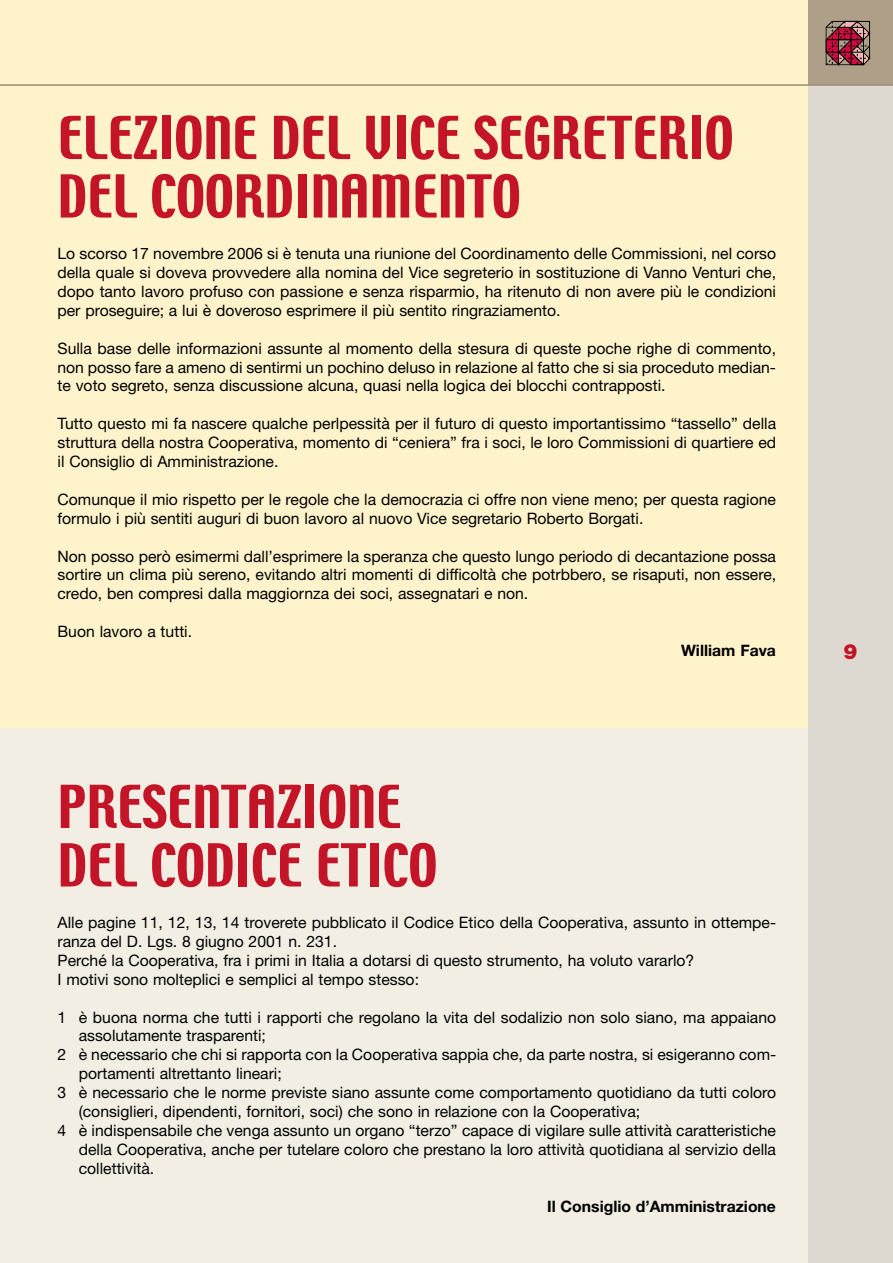
<style>
.page{position:relative;width:893px;height:1263px;background:#fff}
.page>*{position:absolute;margin:0;border:0;box-sizing:border-box;transform-origin:0 0}
.t1{font:52.5px/58.5px "Techno";color:#c41427}
.t2{font:900 21px "Helvetica Neue";color:#c41427}
.t3{font:15.75px/18.9px "Helvetica Neue";color:#000;text-align:justify}
.t4{font:700 15.75px "Helvetica Neue";color:#000}
</style>
<div class="page">
<div style="left:0;top:0;width:848px;height:727px;background:#fff3cc"></div>
<div style="left:0;top:728px;width:848px;height:535px;background:#f2eee3"></div>
<div style="left:808px;top:85px;width:85px;height:1178px;background:#ded9d0"></div>
<div style="left:808px;top:0;width:85px;height:85px;background:#aea088"></div>
<svg style="left:826px;top:21px;width:44px;height:44px"></svg>
<hr style="left:863px;top:28px;width:1px;height:37px;background:#000">
<hr style="left:0;top:84px;width:893px;height:2px;background:#9d8d71">
<h1 class="t1" style="left:58px;top:112px;width:677px">ELEZIONE DEL VICE SEGRETERIO<br>DEL COORDINAMENTO</h1>
<p class="t3" style="left:58px;top:246px;width:720px">Lo scorso 17 novembre 2006 si è tenuta una riunione del Coordinamento delle Commissioni, nel corso della quale si doveva provvedere alla nomina del Vice segreterio in sostituzione di Vanno Venturi che, dopo tanto lavoro profuso con passione e senza risparmio, ha ritenuto di non avere più le condizioni per proseguire; a lui è doveroso esprimere il più sentito ringraziamento.</p>
<p class="t3" style="left:58px;top:340px;width:720px">Sulla base delle informazioni assunte al momento della stesura di queste poche righe di commento, non posso fare a ameno di sentirmi un pochino deluso in relazione al fatto che si sia proceduto median&shy;te voto segreto, senza discussione alcuna, quasi nella logica dei blocchi contrapposti.</p>
<p class="t3" style="left:58px;top:416px;width:720px">Tutto questo mi fa nascere qualche perlpessità per il futuro di questo importantissimo “tassello” della struttura della nostra Cooperativa, momento di “ceniera” fra i soci, le loro Commissioni di quartiere ed il Consiglio di Amministrazione.</p>
<p class="t3" style="left:58px;top:491px;width:720px">Comunque il mio rispetto per le regole che la democrazia ci offre non viene meno; per questa ragione formulo i più sentiti auguri di buon lavoro al nuovo Vice segretario Roberto Borgati.</p>
<p class="t3" style="left:58px;top:548px;width:720px">Non posso però esimermi dall’esprimere la speranza che questo lungo periodo di decantazione possa sortire un clima più sereno, evitando altri momenti di difficoltà che potrbbero, se risaputi, non essere, credo, ben compresi dalla maggiornza dei soci, assegnatari e non.</p>
<p class="t3" style="left:58px;top:624px;width:136px">Buon lavoro a tutti.</p>
<p class="t4" style="left:681px;top:645px;width:96px">William Fava</p>
<h1 class="t1" style="left:58px;top:781px;width:381px">PRESENTAZIONE<br>DEL CODICE ETICO</h1>
<p class="t3" style="left:58px;top:914px;width:720px;text-align:left">Alle pagine 11, 12, 13, 14 troverete pubblicato il Codice Etico della Cooperativa, assunto in ottempe&shy;ranza del D. Lgs. 8 giugno 2001 n. 231.<br>Perché la Cooperativa, fra i primi in Italia a dotarsi di questo strumento, ha voluto vararlo?<br>I motivi sono molteplici e semplici al tempo stesso:</p>
<p class="t3" style="left:58px;top:1009px;width:720px">1 è buona norma che tutti i rapporti che regolano la vita del sodalizio non solo siano, ma appaiano</p>
<p class="t3" style="left:79px;top:1028px;width:189px">assolutamente trasparenti;</p>
<p class="t3" style="left:58px;top:1047px;width:720px">2 è necessario che chi si rapporta con la Cooperativa sappia che, da parte nostra, si esigeranno com-</p>
<p class="t3" style="left:79px;top:1066px;width:205px">portamenti altrettanto lineari;</p>
<p class="t3" style="left:58px;top:1085px;width:720px">3 è necessario che le norme previste siano assunte come comportamento quotidiano da tutti coloro</p>
<p class="t3" style="left:79px;top:1103px;width:563px">(consiglieri, dipendenti, fornitori, soci) che sono in relazione con la Cooperativa;</p>
<p class="t3" style="left:58px;top:1122px;width:720px">4 è indispensabile che venga assunto un organo “terzo” capace di vigilare sulle attività caratteristiche</p>
<p class="t3" style="left:79px;top:1141px;width:699px">della Cooperativa, anche per tutelare coloro che prestano la loro attività quotidiana al servizio della</p>
<p class="t3" style="left:79px;top:1160px;width:77px">collettività.</p>
<p class="t4" style="left:547px;top:1200px;width:230px">Il Consiglio d’Amministrazione</p>
<h2 class="t2" style="left:843px;top:644px;width:16px">9</h2>
</div>
